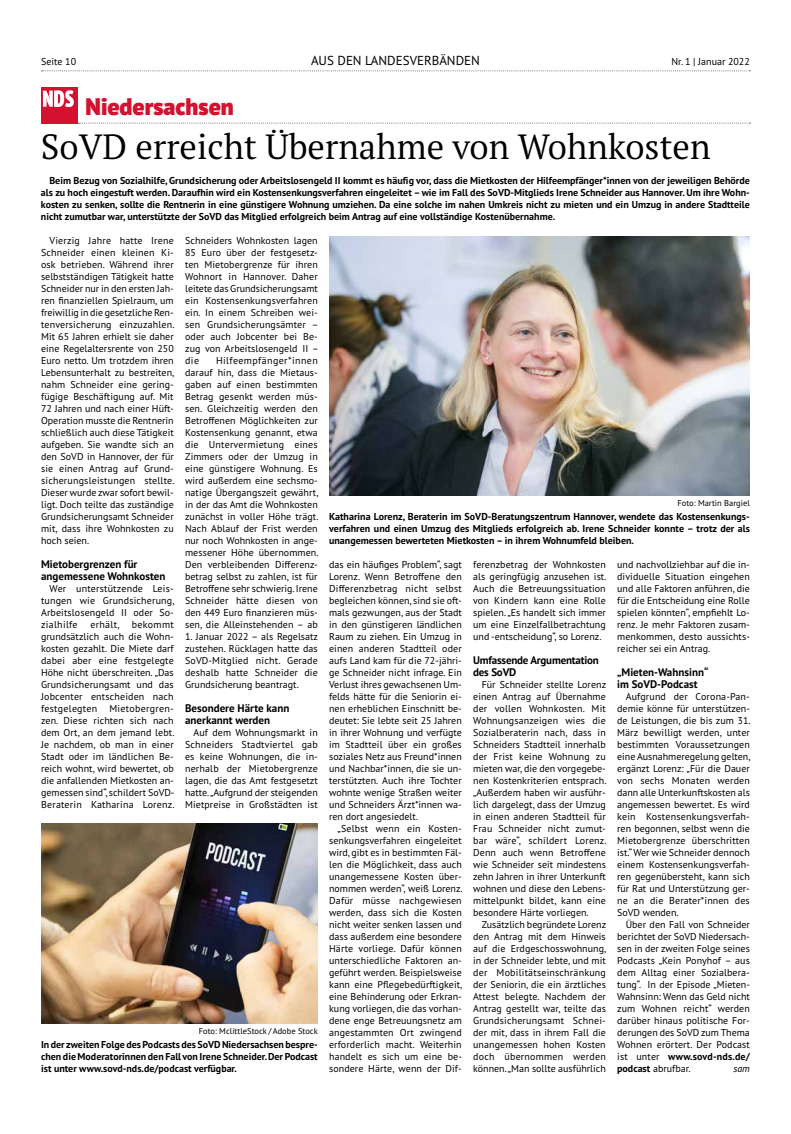
<style>
.page{position:relative;width:791px;height:1134px;background:#fff}
.page>*{position:absolute;margin:0;border:0;box-sizing:border-box;transform-origin:0 0}
.t1{font:35px "PT Serif Pro";color:#000}
.t2{font:900 24px "PT Sans Pro";color:#d51130}
.t3{font:13px "PT Sans Pro";color:#000}
.t4{font:700 11px/12px "PT Sans Pro";color:#000}
.t5{font:700 11px/12px "PT Sans Pro";letter-spacing:-.02em;color:#000}
.t6{font:10px/12px "PT Sans Pro";letter-spacing:.005em;color:#000;text-align:justify}
.t7{font:700 10px/12px "PT Sans Pro";color:#000;text-align:justify}
.t8{font:italic 10px "PT Sans Pro";color:#000}
.t9{font:8.5px "PT Sans Pro";color:#000}
.s1{font-weight:700}
</style>
<div class="page">
<svg style="left:78px;top:123px;width:672px;height:1px"></svg>
<img style="left:329px;top:237px;width:421px;height:259px">
<div style="left:41px;top:88px;width:36px;height:36px;background:#d51130"></div>
<svg style="left:43px;top:90px;width:31px;height:17px"></svg>
<img style="left:41px;top:824px;width:277px;height:200px">
<svg style="left:42px;top:70px;width:708px;height:1px"></svg>
<p class="t6" style="left:41px;top:55px;width:36px">Seite 10</p>
<h3 class="t3" style="left:311px;top:52px;width:170px">AUS DEN LANDESVERBÄNDEN</h3>
<p class="t6" style="left:671px;top:55px;width:80px">Nr. 1 | Januar 2022</p>
<h2 class="t2" style="left:86px;top:90px;width:150px">Niedersachsen</h2>
<h1 class="t1" style="left:41px;top:124px;width:671px">SoVD erreicht Übernahme von Wohnkosten</h1>
<p class="t7" style="left:41px;top:174px;width:710px;text-indent:8px">Beim Bezug von Sozialhilfe, Grundsicherung oder Arbeitslosengeld II kommt es häufig vor, dass die Mietkosten der Hilfeempfänger*innen von der jeweiligen Behörde als zu hoch eingestuft werden. Daraufhin wird ein Kostensenkungsverfahren eingeleitet – wie im Fall des SoVD-Mitglieds Irene Schneider aus Hannover. Um ihre Wohn&shy;kosten zu senken, sollte die Rentnerin in eine günstigere Wohnung umziehen. Da eine solche im nahen Umkreis nicht zu mieten und ein Umzug in andere Stadtteile nicht zumutbar war, unterstützte der SoVD das Mitglied erfolgreich beim Antrag auf eine vollständige Kostenübernahme.</p>
<p class="t6" style="left:41px;top:234px;width:135px;text-indent:8px">Vierzig Jahre hatte Irene Schneider einen kleinen Ki&shy;osk betrieben. Während ihrer selbstständigen Tätigkeit hatte Schneider nur in den ersten Jah&shy;ren finanziellen Spielraum, um freiwillig in die gesetzliche Ren&shy;tenversicherung einzuzahlen.<br>Mit 65 Jahren erhielt sie daher eine Regelaltersrente von 250<br>Euro netto. Um trotzdem ihren Lebensunterhalt zu bestreiten, nahm Schneider eine gering&shy;fügige Beschäftigung auf. Mit 72 Jahren und nach einer Hüft-Operation musste die Rentnerin schließlich auch diese Tätigkeit aufgeben. Sie wandte sich an den SoVD in Hannover, der für sie einen Antrag auf Grund&shy;sicherungsleistungen stellte.<br>Dieser wurde zwar sofort bewil&shy;ligt. Doch teilte das zuständige Grundsicherungsamt Schneider mit, dass ihre Wohnkosten zu hoch seien.</p>
<p class="t4" style="left:41px;top:558px;width:126px">Mietobergrenzen für angemessene Wohnkosten</p>
<p class="t6" style="left:41px;top:582px;width:135px;text-indent:8px">Wer unterstützende Leis&shy;tungen wie Grundsicherung, Arbeitslosengeld II oder So&shy;zialhilfe</p>
<p class="t6" style="left:41px;top:618px;width:135px;text-indent:49px">erhält, bekommt grundsätzlich auch die Wohn&shy;kosten gezahlt. Die Miete darf dabei aber eine festgelegte Höhe nicht überschreiten. „Das Grundsicherungsamt und das Jobcenter entscheiden nach festgelegten Mietobergren&shy;zen. Diese richten sich nach dem Ort, an dem jemand lebt.<br>Je nachdem, ob man in einer Stadt oder im ländlichen Be&shy;reich wohnt, wird bewertet, ob die anfallenden Mietkosten an&shy;gemessen sind“, schildert SoVD-Beraterin Katharina Lorenz.</p>
<p class="t6" style="left:185px;top:234px;width:135px">Schneiders Wohnkosten lagen 85 Euro über der festgesetz&shy;ten Mietobergrenze für ihren Wohnort in Hannover. Daher leitete das Grundsicherungsamt ein Kostensenkungsverfahren ein. In einem Schreiben wei&shy;sen Grundsicherungsämter – oder auch Jobcenter bei Be&shy;zug von Arbeitslosengeld II – die</p>
<p class="t6" style="left:185px;top:354px;width:135px;text-indent:31px">Hilfeempfänger*innen darauf hin, dass die Mietaus&shy;gaben auf einen bestimmten Betrag gesenkt werden müs&shy;sen. Gleichzeitig werden den Betroffenen Möglichkeiten zur Kostensenkung genannt, etwa die Untervermietung eines Zimmers oder der Umzug in eine günstigere Wohnung. Es wird außerdem eine sechsmo&shy;natige Übergangszeit gewährt, in der das Amt die Wohnkosten zunächst in voller Höhe trägt.<br>Nach Ablauf der Frist werden nur noch Wohnkosten in ange&shy;messener Höhe übernommen.<br>Den verbleibenden Differenz&shy;betrag selbst zu zahlen, ist für Betroffene sehr schwierig. Irene Schneider hätte diesen von den 449 Euro finanzieren müs&shy;sen, die Alleinstehenden – ab</p>
<p class="t6" style="left:185px;top:630px;width:134px">1. Januar 2022 – als Regelsatz zustehen. Rücklagen hatte das SoVD-Mitglied nicht. Gerade deshalb hatte Schneider die Grundsicherung beantragt.</p>
<p class="t4" style="left:185px;top:702px;width:106px">Besondere Härte kann anerkannt werden</p>
<p class="t6" style="left:185px;top:726px;width:134px;text-indent:8px">Auf dem Wohnungsmarkt in Schneiders Stadtviertel gab es keine Wohnungen, die in&shy;nerhalb der Mietobergrenze lagen, die das Amt festgesetzt hatte.„Aufgrund der steigenden Mietpreise in Großstädten ist</p>
<p class="t9" style="left:199px;top:1025px;width:120px">Foto: MclittleStock / Adobe Stock</p>
<p class="t7" style="left:41px;top:1038px;width:278px">In der zweiten Folge des Podcasts des SoVD Niedersachsen bespre&shy;chen die Moderatorinnen den Fall von Irene Schneider. Der Podcast ist unter www.sovd-nds.de/podcast verfügbar.</p>
<p class="t9" style="left:677px;top:497px;width:74px">Foto: Martin Bargiel</p>
<p class="t7" style="left:329px;top:510px;width:422px">Katharina Lorenz, Beraterin im SoVD-Beratungszentrum Hannover, wendete das Kostensenkungs&shy;verfahren und einen Umzug des Mitglieds erfolgreich ab. Irene Schneider konnte – trotz der als unangemessen bewerteten Mietkosten – in ihrem Wohnumfeld bleiben.</p>
<p class="t6" style="left:329px;top:558px;width:134px">das ein häufiges Problem“, sagt Lorenz. Wenn Betroffene den Differenzbetrag nicht selbst begleichen können, sind sie oft&shy;mals gezwungen, aus der Stadt in den günstigeren ländlichen Raum zu ziehen. Ein Umzug in einen anderen Stadtteil oder aufs Land kam für die 72-jähri&shy;ge Schneider nicht infrage. Ein Verlust ihres gewachsenen Um&shy;felds hätte für die Seniorin ei&shy;nen erheblichen Einschnitt be&shy;deutet: Sie lebte seit 25 Jahren in ihrer Wohnung und verfügte im Stadtteil über ein großes soziales Netz aus Freund*innen und Nachbar*innen, die sie un&shy;terstützten. Auch ihre Tochter wohnte wenige Straßen weiter und Schneiders Ärzt*innen wa&shy;ren dort angesiedelt.</p>
<p class="t6" style="left:329px;top:822px;width:135px;text-indent:8px">„Selbst wenn ein Kosten&shy;senkungsverfahren eingeleitet wird, gibt es in bestimmten Fäl&shy;len die Möglichkeit, dass auch unangemessene Kosten über&shy;nommen werden“, weiß Lorenz.<br>Dafür müsse nachgewiesen werden, dass sich die Kosten nicht weiter senken lassen und dass außerdem eine besondere Härte vorliege. Dafür können unterschiedliche Faktoren an&shy;geführt werden. Beispielsweise kann eine Pflegebedürftigkeit, eine Behinderung oder Erkran&shy;kung vorliegen, die das vorhan&shy;dene enge Betreuungsnetz am angestammten Ort zwingend erforderlich macht. Weiterhin handelt es sich um eine be&shy;sondere Härte, wenn der Dif-</p>
<p class="t6" style="left:473px;top:558px;width:135px">ferenzbetrag der Wohnkosten als geringfügig anzusehen ist.<br>Auch die Betreuungssituation von Kindern kann eine Rolle spielen. „Es handelt sich immer um eine Einzelfallbetrachtung und -entscheidung“, so Lorenz.</p>
<p class="t5" style="left:473px;top:654px;width:127px">Umfassende Argumentation des SoVD</p>
<p class="t6" style="left:473px;top:678px;width:135px;text-indent:8px">Für Schneider stellte Lorenz einen Antrag auf Übernahme der vollen Wohnkosten. Mit Wohnungsanzeigen wies die Sozialberaterin nach, dass in Schneiders Stadtteil innerhalb der Frist keine Wohnung zu mieten war, die den vorgegebe&shy;nen Kostenkriterien entsprach. „Außerdem haben wir ausführ&shy;lich dargelegt, dass der Umzug in einen anderen Stadtteil für Frau Schneider nicht zumut&shy;bar wäre“, schildert Lorenz.<br>Denn auch wenn Betroffene wie Schneider seit mindestens zehn Jahren in ihrer Unterkunft wohnen und diese den Lebens&shy;mittelpunkt bildet, kann eine besondere Härte vorliegen.</p>
<p class="t6" style="left:473px;top:918px;width:135px;text-indent:8px">Zusätzlich begründete Lorenz den Antrag mit dem Hinweis auf die Erdgeschosswohnung, in der Schneider lebte, und mit der Mobilitätseinschränkung der Seniorin, die ein ärztliches Attest belegte. Nachdem der Antrag gestellt war, teilte das Grundsicherungsamt Schnei&shy;der mit, dass in ihrem Fall die unangemessen hohen Kosten doch übernommen werden können. „Man sollte ausführlich</p>
<p class="t6" style="left:617px;top:558px;width:134px">und nachvollziehbar auf die in&shy;dividuelle Situation eingehen und alle Faktoren anführen, die für die Entscheidung eine Rolle spielen könnten“, empfiehlt Lo&shy;renz. Je mehr Faktoren zusam&shy;menkommen, desto aussichts&shy;reicher sei ein Antrag.</p>
<p class="t4" style="left:617px;top:666px;width:93px">„Mieten-Wahnsinn“ im SoVD-Podcast</p>
<p class="t6" style="left:617px;top:690px;width:135px;text-indent:8px">Aufgrund der Corona-Pan&shy;demie könne für unterstützen&shy;de Leistungen, die bis zum 31.<br>März bewilligt werden, unter bestimmten Voraussetzungen eine Ausnahmeregelung gelten, ergänzt Lorenz: „Für die Dauer von sechs Monaten werden dann alle Unterkunftskosten als angemessen bewertet. Es wird kein Kostensenkungsverfah&shy;ren begonnen, selbst wenn die Mietobergrenze überschritten ist.“ Wer wie Schneider dennoch einem Kostensenkungsverfah&shy;ren gegenübersteht, kann sich für Rat und Unterstützung ger&shy;ne an die Berater*innen des SoVD wenden.</p>
<p class="t6" style="left:617px;top:918px;width:134px;text-indent:8px">Über den Fall von Schneider berichtet der SoVD Niedersach&shy;sen in der zweiten Folge seines Podcasts „Kein Ponyhof – aus dem Alltag einer Sozialbera&shy;tung“. In der Episode „Mieten-Wahnsinn: Wenn das Geld nicht zum Wohnen reicht“ werden darüber hinaus politische For&shy;derungen des SoVD zum Thema Wohnen erörtert. Der Podcast ist unter <span class="s1">www.sovd-nds.de/ podcast</span> abrufbar.</p>
<p class="t8" style="left:733px;top:1062px;width:18px">sam</p>
</div>
